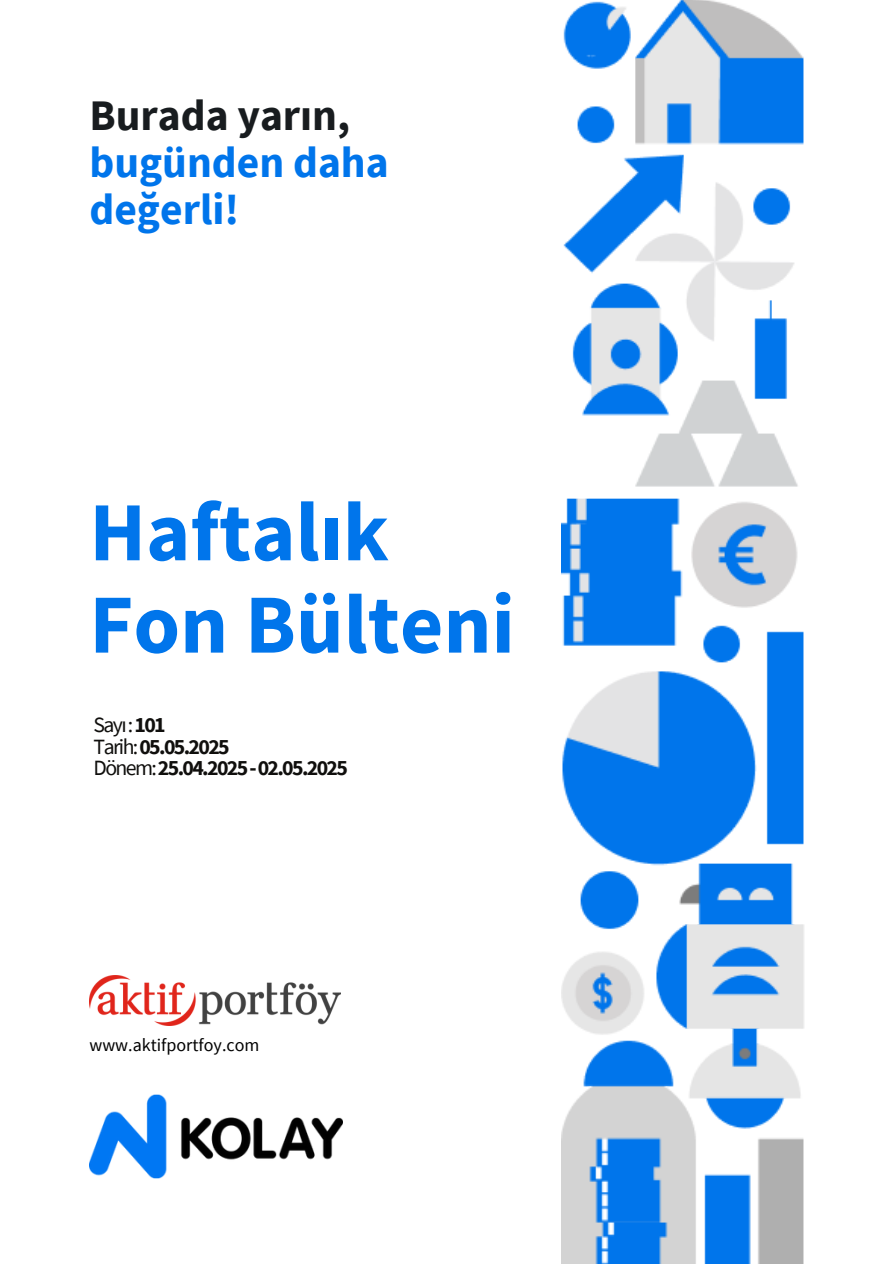
<style>
.page{position:relative;width:894px;height:1264px;background:#fff}
.page>*{position:absolute;margin:0;border:0;box-sizing:border-box;transform-origin:0 0}
.t1{font:700 84px/92.2px "Source Sans Pro";color:#0075eb}
.t2{font:700 43.5px/47.2px "Source Sans Pro";color:#0075eb}
.t3{font:700 21.75px/21.5px "Source Sans Pro";letter-spacing:-.075em;color:#100f0d}
.t4{font:18px "Source Sans Pro";color:#000}
.s1{color:#181c1f}
.s2{font-weight:400}
</style>
<div class="page">
<img style="left:561px;top:0;width:243px;height:1263px">
<img style="left:89px;top:975px;width:251px;height:50px">
<img style="left:89px;top:1094px;width:254px;height:84px">
<p class="t2" style="left:89px;top:90px;width:301px"><span class="s1">Burada yarın, </span>bugünden daha değerli!</p>
<p class="t1" style="left:89px;top:484px;width:418px">Haftalık<br>Fon Bülteni</p>
<p class="t3" style="left:94px;top:713px;width:256px"><span class="s2">Sayı:</span>101<br><span class="s2">Tarih:</span>05.05.2025<br><span class="s2">Dönem:</span>25.04.2025-02.05.2025</p>
<p class="t4" style="left:89px;top:1033px;width:171px">www.aktifportfoy.com</p>
</div>
